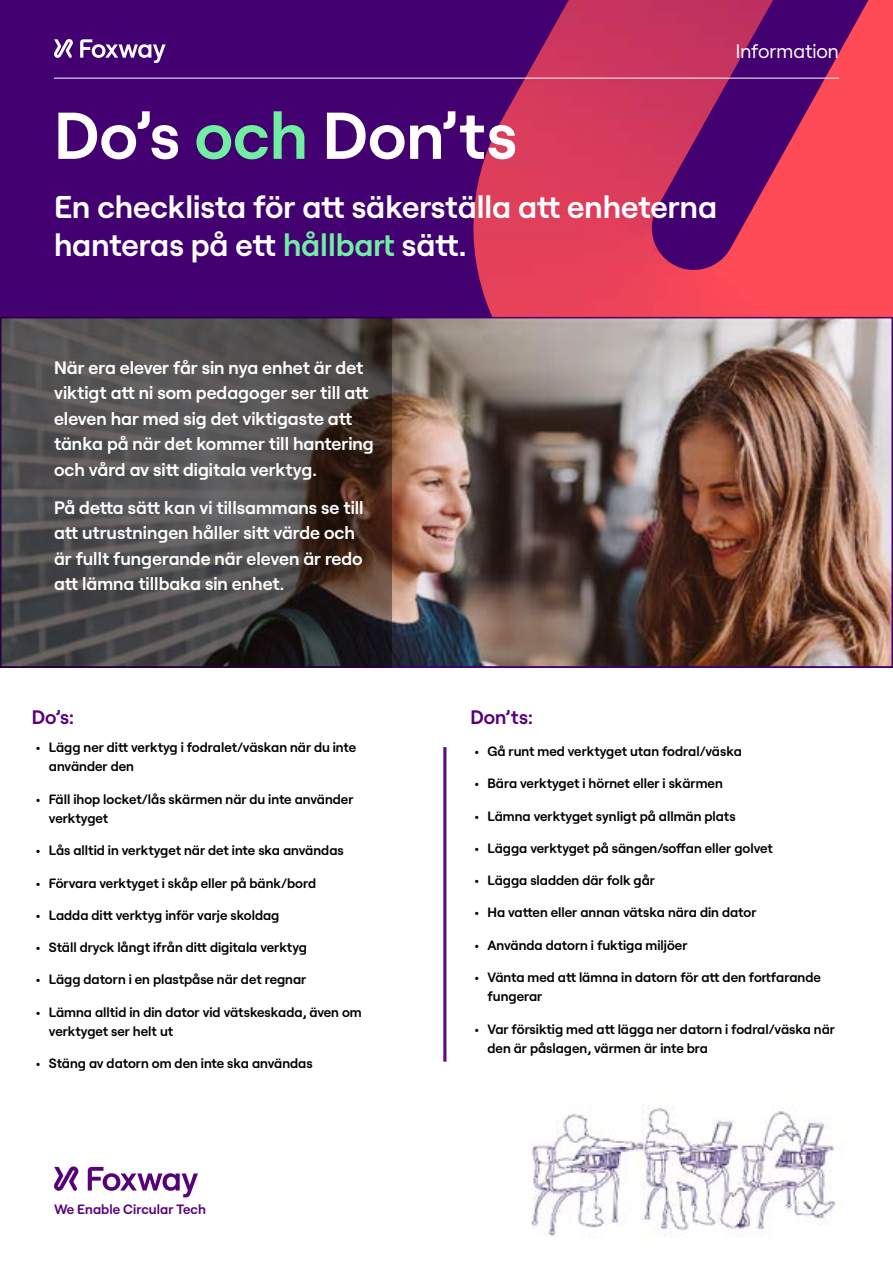
<style>
.page{position:relative;width:893px;height:1263px;background:#fff}
.page>*{position:absolute;margin:0;border:0;box-sizing:border-box;transform-origin:0 0}
.t1{font:600 66px "Roobert Foxway";color:#fff}
.t2{font:600 31.5px/37.8px "Roobert Foxway";color:#fff}
.t3{font:600 19.5px "Roobert Foxway";color:#57007a}
.t4{font:19.5px "Roobert Foxway";color:#fff}
.t5{font:600 18px/25.5px "Roobert Foxway";color:#fff}
.t6{font:600 13.5px/19.5px "Roobert Foxway";color:#000}
.t7{font:600 13.5px "Roobert Foxway";letter-spacing:.005em;color:#57007a}
.s1{color:#71eea2}
</style>
<div class="page">
<svg style="left:54px;top:1166px;width:24px;height:25px"></svg>
<svg style="left:88px;top:1167px;width:110px;height:30px"></svg>
<img style="left:531px;top:1105px;width:305px;height:132px">
<div style="left:0;top:0;width:893px;height:668px;background:#420070"></div>
<img style="left:465px;top:0;width:428px;height:317px">
<svg style="left:54px;top:39px;width:19px;height:19px"></svg>
<svg style="left:80px;top:39px;width:86px;height:24px"></svg>
<hr style="left:54px;top:78px;width:785px;height:1px;background:#fff">
<hr style="left:443px;top:747px;width:3px;height:315px;background:#57007a">
<img style="left:392px;top:320px;width:498px;height:345px">
<svg style="left:0;top:317px;width:392px;height:351px;background:#4c4747"></svg>
<h1 class="t1" style="left:54px;top:85px;width:465px">Do’s <span class="s1">och</span> Don’ts</h1>
<h2 class="t2" style="left:54px;top:185px;width:665px">En checklista för att säkerställa att enheterna hanteras på ett <span class="s1">hållbart</span> sätt.</h2>
<h3 class="t4" style="left:736px;top:36px;width:105px">Information</h3>
<h3 class="t5" style="left:54px;top:353px;width:321px">När era elever får sin nya enhet är det viktigt att ni som pedagoger ser till att eleven har med sig det viktigaste att tänka på när det kommer till hantering och vård av sitt digitala verktyg.</h3>
<h3 class="t5" style="left:54px;top:493px;width:311px">På detta sätt kan vi tillsammans se till att utrustningen håller sitt värde och är fullt fungerande när eleven är redo att lämna tillbaka sin enhet.</h3>
<h3 class="t3" style="left:32px;top:702px;width:44px">Do’s:</h3>
<p class="t6" style="left:49px;top:736px;width:309px;text-indent:-13px">• Lägg ner ditt verktyg i fodralet/väskan när du inte använder den</p>
<p class="t6" style="left:49px;top:788px;width:306px;text-indent:-13px">• Fäll ihop locket/lås skärmen när du inte använder verktyget</p>
<p class="t6" style="left:36px;top:840px;width:309px">• Lås alltid in verktyget när det inte ska användas</p>
<p class="t6" style="left:36px;top:872px;width:281px">• Förvara verktyget i skåp eller på bänk/bord</p>
<p class="t6" style="left:36px;top:904px;width:245px">• Ladda ditt verktyg inför varje skoldag</p>
<p class="t6" style="left:36px;top:936px;width:272px">• Ställ dryck långt ifrån ditt digitala verktyg</p>
<p class="t6" style="left:36px;top:969px;width:272px">• Lägg datorn i en plastpåse när det regnar</p>
<p class="t6" style="left:49px;top:1001px;width:314px;text-indent:-13px">• Lämna alltid in din dator vid vätskeskada, även om verktyget ser helt ut</p>
<p class="t6" style="left:36px;top:1053px;width:278px">• Stäng av datorn om den inte ska användas</p>
<p class="t7" style="left:54px;top:1199px;width:154px">We Enable Circular Tech</p>
<h3 class="t3" style="left:470px;top:702px;width:64px">Don’ts:</h3>
<p class="t6" style="left:475px;top:740px;width:269px">• Gå runt med verktyget utan fodral/väska</p>
<p class="t6" style="left:475px;top:773px;width:250px">• Bära verktyget i hörnet eller i skärmen</p>
<p class="t6" style="left:475px;top:805px;width:263px">• Lämna verktyget synligt på allmän plats</p>
<p class="t6" style="left:475px;top:837px;width:300px">• Lägga verktyget på sängen/soffan eller golvet</p>
<p class="t6" style="left:475px;top:869px;width:182px">• Lägga sladden där folk går</p>
<p class="t6" style="left:475px;top:902px;width:283px">• Ha vatten eller annan vätska nära din dator</p>
<p class="t6" style="left:475px;top:934px;width:214px">• Använda datorn i fuktiga miljöer</p>
<p class="t6" style="left:487px;top:966px;width:335px;text-indent:-13px">• Vänta med att lämna in datorn för att den fortfarande fungerar</p>
<p class="t6" style="left:487px;top:1018px;width:349px;text-indent:-13px">• Var försiktig med att lägga ner datorn i fodral/väska när den är påslagen, värmen är inte bra</p>
</div>
